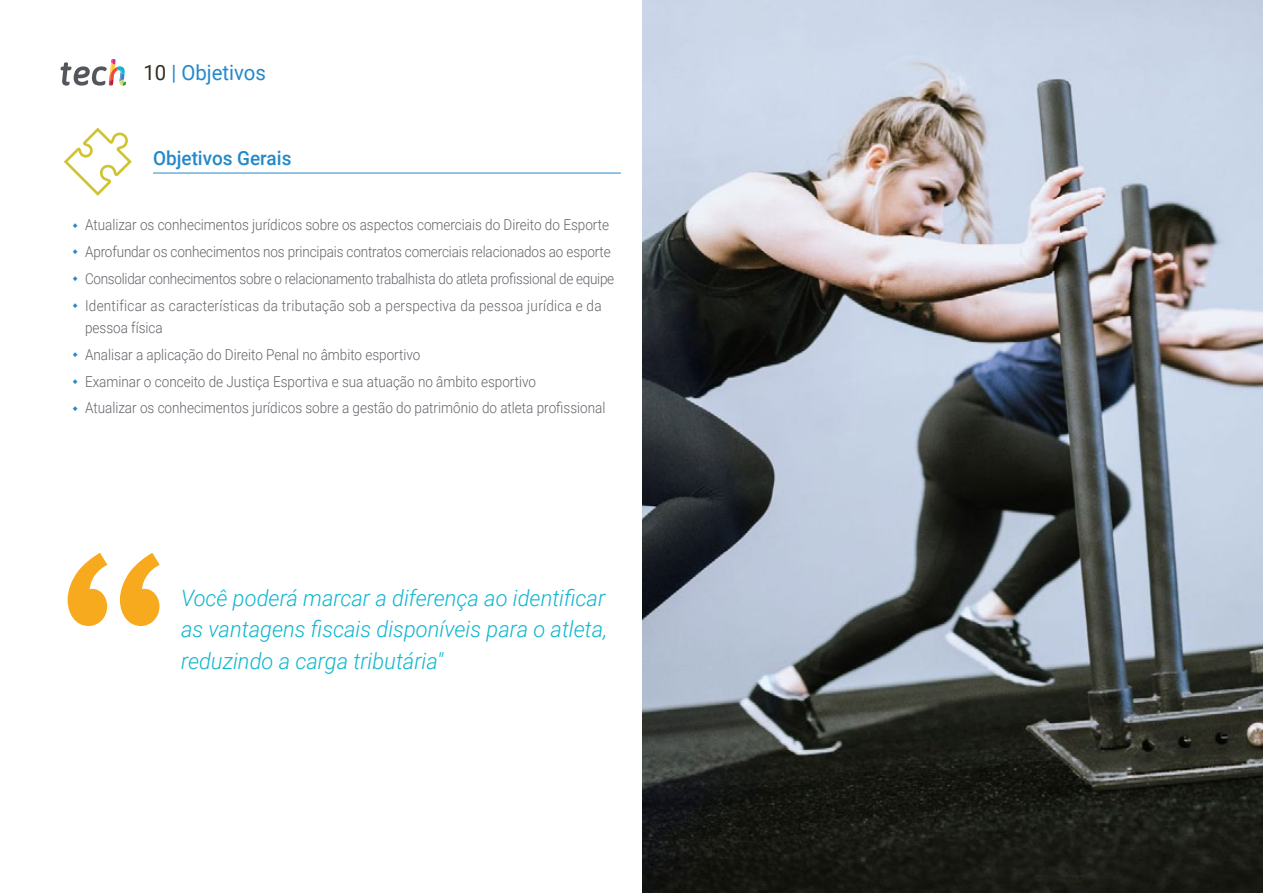
<style>
.page{position:relative;width:1263px;height:893px;background:#fff}
.page>*{position:absolute;margin:0;border:0;box-sizing:border-box;transform-origin:0 0}
.t1{font:italic 300 22.5px/31.5px "Roboto";color:#0fb6cf;text-align:justify}
.t2{font:21px "Roboto";color:#2488c9}
.t3{font:500 19.5px "Roboto";color:#2488c9}
.t4{font:300 15px/26.7px "Roboto";color:#61646a;scale:.9 1}
.s1{color:#312e20}
</style>
<div class="page">
<hr style="left:153px;top:173px;width:468px;height:1px;background:#2488c9">
<svg style="left:64px;top:128px;width:68px;height:68px"></svg>
<img style="left:642px;top:0;width:621px;height:893px">
<svg style="left:61px;top:59px;width:65px;height:27px"></svg>
<svg style="left:68px;top:553px;width:92px;height:73px"></svg>
<h2 class="t2" style="left:144px;top:57px;width:124px"><span class="s1">10</span> | Objetivos</h2>
<h3 class="t3" style="left:153px;top:144px;width:140px">Objetivos Gerais</h3>
<p class="t4" style="left:85px;top:211px;width:589px">Atualizar os conhecimentos jurídicos sobre os aspectos comerciais do Direito do Esporte Aprofundar os conhecimentos nos principais contratos comerciais relacionados ao esporte Consolidar conhecimentos sobre o relacionamento trabalhista do atleta profissional de equipe Identificar as características da tributação sob a perspectiva da pessoa jurídica e da</p>
<p class="t4" style="left:85px;top:314px;width:580px">pessoa física<br>Analisar a aplicação do Direito Penal no âmbito esportivo<br>Examinar o conceito de Justiça Esportiva e sua atuação no âmbito esportivo<br>Atualizar os conhecimentos jurídicos sobre a gestão do patrimônio do atleta profissional</p>
<h1 class="t1" style="left:181px;top:581px;width:428px">Você poderá marcar a diferença ao identificar as vantagens fiscais disponíveis para o atleta, reduzindo a carga tributária"</h1>
</div>
